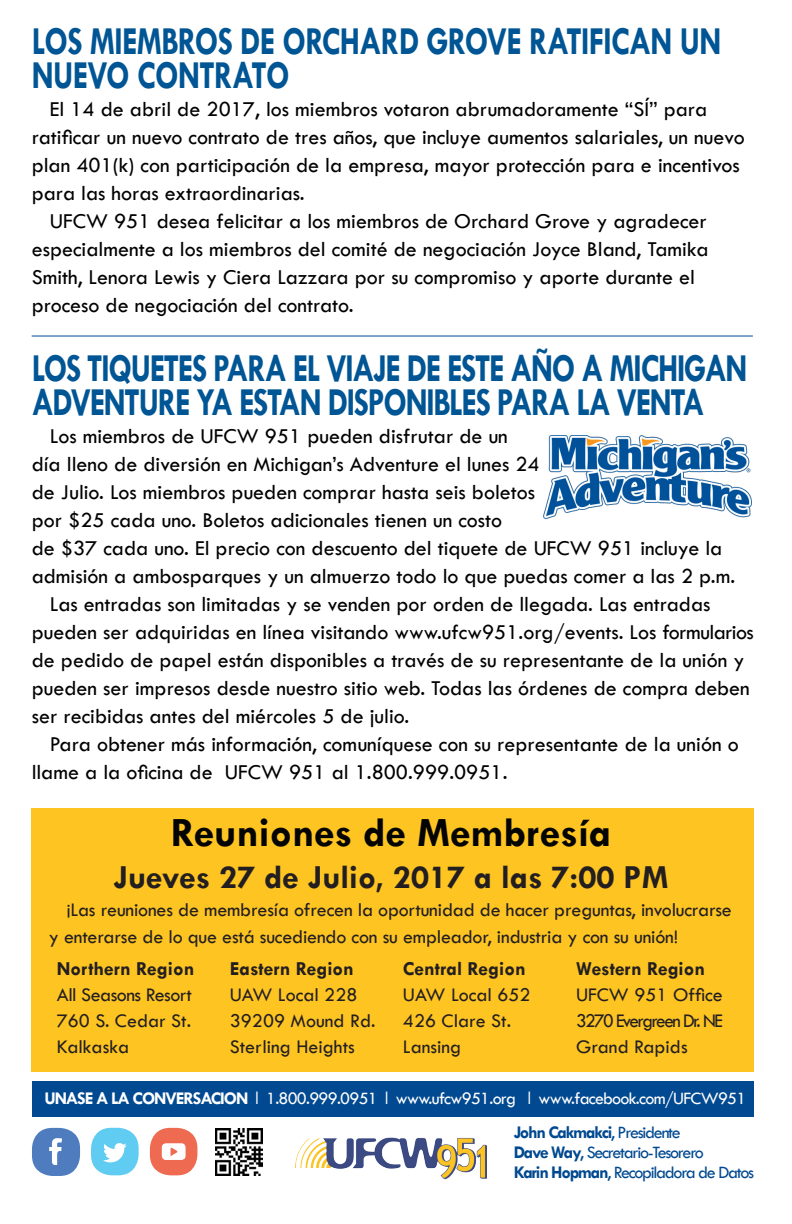
<style>
.page{position:relative;width:792px;height:1224px;background:#fff}
.page>*{position:absolute;margin:0;border:0;box-sizing:border-box;transform-origin:0 0}
.t1{font:700 42px "Tw Cen";color:#040503}
.t2{font:700 40px/34px "Tw Cen";letter-spacing:-.04em;color:#005595;scale:.8 1}
.t3{font:700 40px/34px "Tw Cen";letter-spacing:-.02em;color:#005595;scale:.8 1}
.t4{font:700 34px "Tw Cen";color:#231f20}
.t5{font:22px/28px "Tw Cen";color:#000}
.t6{font:20px/26.4px "Tw Cen";letter-spacing:-.01em;color:#231f20}
.t7{font:700 20px "Tw Cen";color:#231f20}
.t8{font:20px "Tw Cen";letter-spacing:-.08em;color:#231f20;scale:.96 1}
.t9{font:18px "Tw Cen";letter-spacing:-.04em;color:#fff}
.t10{font:18px/20px "Tw Cen";letter-spacing:-.07em;color:#014990}
.t11{font:700 18px "Tw Cen";letter-spacing:-.07em;color:#014990}
.s1{font-weight:700}
.s2{font-weight:400}
</style>
<div class="page">
<div style="left:150px;top:1128px;width:47px;height:47px;background:#ee6b51;border-radius:20px"></div>
<svg style="left:162px;top:1143px;width:24px;height:17px"></svg>
<div style="left:32px;top:1128px;width:48px;height:48px;background:#4e7cbf;border-radius:20px"></div>
<svg style="left:49px;top:1138px;width:13px;height:27px"></svg>
<div style="left:91px;top:1128px;width:48px;height:47px;background:#60ccf1;border-radius:20px"></div>
<svg style="left:103px;top:1143px;width:24px;height:19px"></svg>
<img style="left:215px;top:1128px;width:48px;height:48px">
<div style="left:32px;top:1081px;width:722px;height:35px;background:#014990"></div>
<img style="left:295px;top:1137px;width:192px;height:43px">
<div style="left:32px;top:808px;width:722px;height:264px;background:#fec422"></div>
<hr style="left:32px;top:336px;width:721px;height:1px;background:#014990">
<img style="left:544px;top:435px;width:208px;height:85px">
<p class="t3" style="left:32px;top:23px;width:864px">LOS MIEMBROS DE ORCHARD GROVE RATIFICAN UN<br>NUEVO CONTRATO</p>
<p class="t5" style="left:32px;top:95px;width:715px;text-indent:18px">El 14 de abril de 2017, los miembros votaron abrumadoramente “SÍ” para ratificar un nuevo contrato de tres años, que incluye aumentos salariales, un nuevo plan 401(k) con participación de la empresa, mayor protección para e incentivos para las horas extraordinarias.</p>
<p class="t5" style="left:32px;top:207px;width:679px;text-indent:18px">UFCW 951 desea felicitar a los miembros de Orchard Grove y agradecer especialmente a los miembros del comité de negociación Joyce Bland, Tamika Smith, Lenora Lewis y Ciera Lazzara por su compromiso y aporte durante el proceso de negociación del contrato.</p>
<p class="t2" style="left:32px;top:350px;width:896px">LOS TIQUETES PARA EL VIAJE DE ESTE AÑO A MICHIGAN<br>ADVENTURE YA ESTAN DISPONIBLES PARA LA VENTA</p>
<p class="t5" style="left:50px;top:422px;width:460px">Los miembros de UFCW 951 pueden disfrutar de un</p>
<p class="t5" style="left:32px;top:450px;width:510px">día lleno de diversión en Michigan’s Adventure el lunes 24</p>
<p class="t5" style="left:32px;top:478px;width:505px">de Julio. Los miembros pueden comprar hasta seis boletos</p>
<p class="t5" style="left:32px;top:506px;width:472px">por $25 cada uno. Boletos adicionales tienen un costo</p>
<p class="t5" style="left:32px;top:534px;width:692px">de $37 cada uno. El precio con descuento del tiquete de UFCW 951 incluye la</p>
<p class="t5" style="left:32px;top:562px;width:705px">admisión a ambosparques y un almuerzo todo lo que puedas comer a las 2 p.m.</p>
<p class="t5" style="left:50px;top:590px;width:662px">Las entradas son limitadas y se venden por orden de llegada. Las entradas</p>
<p class="t5" style="left:32px;top:618px;width:724px">pueden ser adquiridas en línea visitando www.ufcw951.org/events. Los formularios</p>
<p class="t5" style="left:32px;top:646px;width:714px">de pedido de papel están disponibles a través de su representante de la unión y</p>
<p class="t5" style="left:32px;top:674px;width:720px">pueden ser impresos desde nuestro sitio web. Todas las órdenes de compra deben</p>
<p class="t5" style="left:32px;top:702px;width:379px">ser recibidas antes del miércoles 5 de julio.</p>
<p class="t5" style="left:32px;top:730px;width:709px;text-indent:18px">Para obtener más información, comuníquese con su representante de la unión o llame a la oficina de UFCW 951 al 1.800.999.0951.</p>
<p class="t1" style="left:171px;top:808px;width:442px">Reuniones de Membresía</p>
<p class="t4" style="left:114px;top:857px;width:557px">Jueves 27 de Julio, 2017 a las 7:00 PM</p>
<p class="t6" style="left:49px;top:897px;width:685px;text-indent:18px">¡Las reuniones de membresía ofrecen la oportunidad de hacer preguntas, involucrarse y enterarse de lo que está sucediendo con su empleador, industria y con su unión!</p>
<p class="t6" style="left:57px;top:956px;width:139px"><span class="s1">Northern Region<br></span>All Seasons Resort</p>
<p class="t6" style="left:57px;top:1008px;width:136px">760 S. Cedar St.</p>
<p class="t6" style="left:57px;top:1034px;width:74px">Kalkaska</p>
<p class="t7" style="left:230px;top:957px;width:125px">Eastern Region</p>
<p class="t6" style="left:230px;top:982px;width:129px">UAW Local 228</p>
<p class="t6" style="left:230px;top:1008px;width:147px">39209 Mound Rd.</p>
<p class="t6" style="left:230px;top:1034px;width:126px">Sterling Heights</p>
<p class="t7" style="left:403px;top:957px;width:124px">Central Region</p>
<p class="t6" style="left:403px;top:982px;width:129px">UAW Local 652</p>
<p class="t6" style="left:403px;top:1008px;width:110px">426 Clare St.</p>
<p class="t6" style="left:403px;top:1034px;width:60px">Lansing</p>
<p class="t7" style="left:576px;top:957px;width:130px">Western Region</p>
<p class="t6" style="left:576px;top:982px;width:148px">UFCW 951 Office</p>
<p class="t8" style="left:576px;top:1009px;width:154px">3270 Evergreen Dr. NE</p>
<p class="t6" style="left:576px;top:1034px;width:113px">Grand Rapids</p>
<p class="t9" style="left:44px;top:1088px;width:704px"><span class="s1">UNASE A LA CONVERSACION</span> 1.800.999.0951 www.ufcw951.org www.facebook.com/UFCW951</p>
<p class="t11" style="left:514px;top:1122px;width:169px">John Cakmakci<span class="s2">, Presidente</span></p>
<p class="t10" style="left:514px;top:1142px;width:242px"><span class="s1">Dave Way</span>, Secretario-Tesorero<br><span class="s1">Karin Hopman</span>, Recopiladora de Datos</p>
</div>
